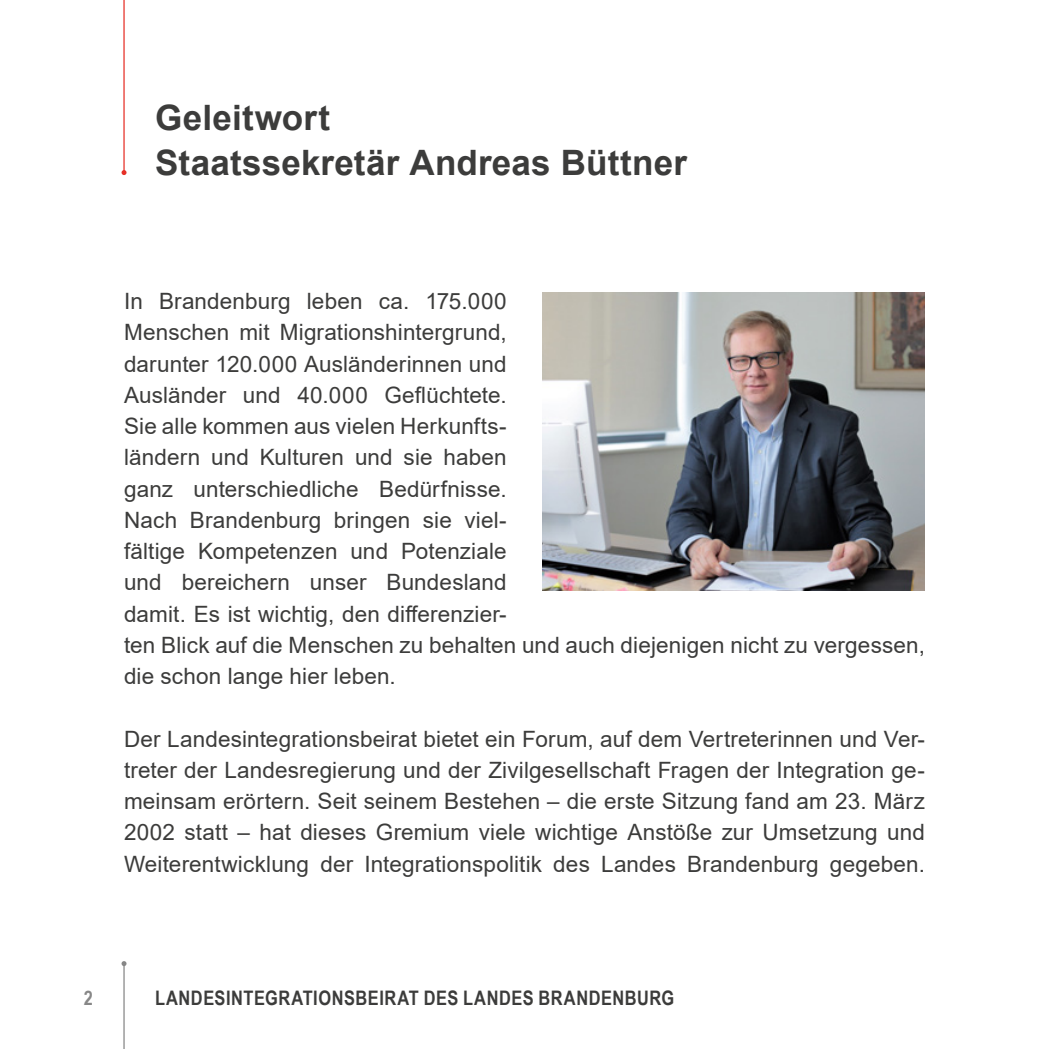
<style>
.page{position:relative;width:1049px;height:1049px;background:#fff}
.page>*{position:absolute;margin:0;border:0;box-sizing:border-box;transform-origin:0 0}
.t1{font:700 35px/45px "Arial";letter-spacing:.005em;color:#3c3c3b}
.t2{font:22.5px/31.2px "Arial";letter-spacing:.005em;color:#3c3c3b}
.t3{font:700 20px "Arial Narrow";letter-spacing:.025em;color:#3c3c3b}
.t4{font:700 20px "Arial Narrow";color:#878787}
</style>
<div class="page">
<hr style="left:123px;top:963px;width:2px;height:86px;background:#878787">
<svg style="left:122px;top:961px;width:5px;height:5px"></svg>
<hr style="left:123px;top:0;width:2px;height:173px;background:#e63027">
<svg style="left:122px;top:170px;width:5px;height:5px"></svg>
<img style="left:542px;top:292px;width:383px;height:298px">
<h1 class="t1" style="left:155px;top:96px;width:533px">Geleitwort<br>Staatssekretär Andreas Büttner</h1>
<p class="t2" style="left:124px;top:285px;width:802px">In Brandenburg leben ca. 175.000<br>Menschen mit Migrationshintergrund,<br>darunter 120.000 Ausländerinnen und<br>Ausländer und 40.000 Geflüchtete.<br>Sie alle kommen aus vielen Herkunfts-<br>ländern und Kulturen und sie haben<br>ganz unterschiedliche Bedürfnisse.<br>Nach Brandenburg bringen sie viel-<br>fältige Kompetenzen und Potenziale<br>und bereichern unser Bundesland<br>damit. Es ist wichtig, den differenzier-<br>ten Blick auf die Menschen zu behalten und auch diejenigen nicht zu vergessen, die schon lange hier leben.</p>
<p class="t2" style="left:124px;top:723px;width:802px;text-align:justify">Der Landesintegrationsbeirat bietet ein Forum, auf dem Vertreterinnen und Ver&shy;treter der Landesregierung und der Zivilgesellschaft Fragen der Integration ge&shy;meinsam erörtern. Seit seinem Bestehen – die erste Sitzung fand am 23. März 2002 statt – hat dieses Gremium viele wichtige Anstöße zur Umsetzung und Weiterentwicklung der Integrationspolitik des Landes Brandenburg gegeben.</p>
<p class="t4" style="left:84px;top:983px;width:11px">2</p>
<p class="t3" style="left:155px;top:983px;width:521px">LANDESINTEGRATIONSBEIRAT DES LANDES BRANDENBURG</p>
</div>
